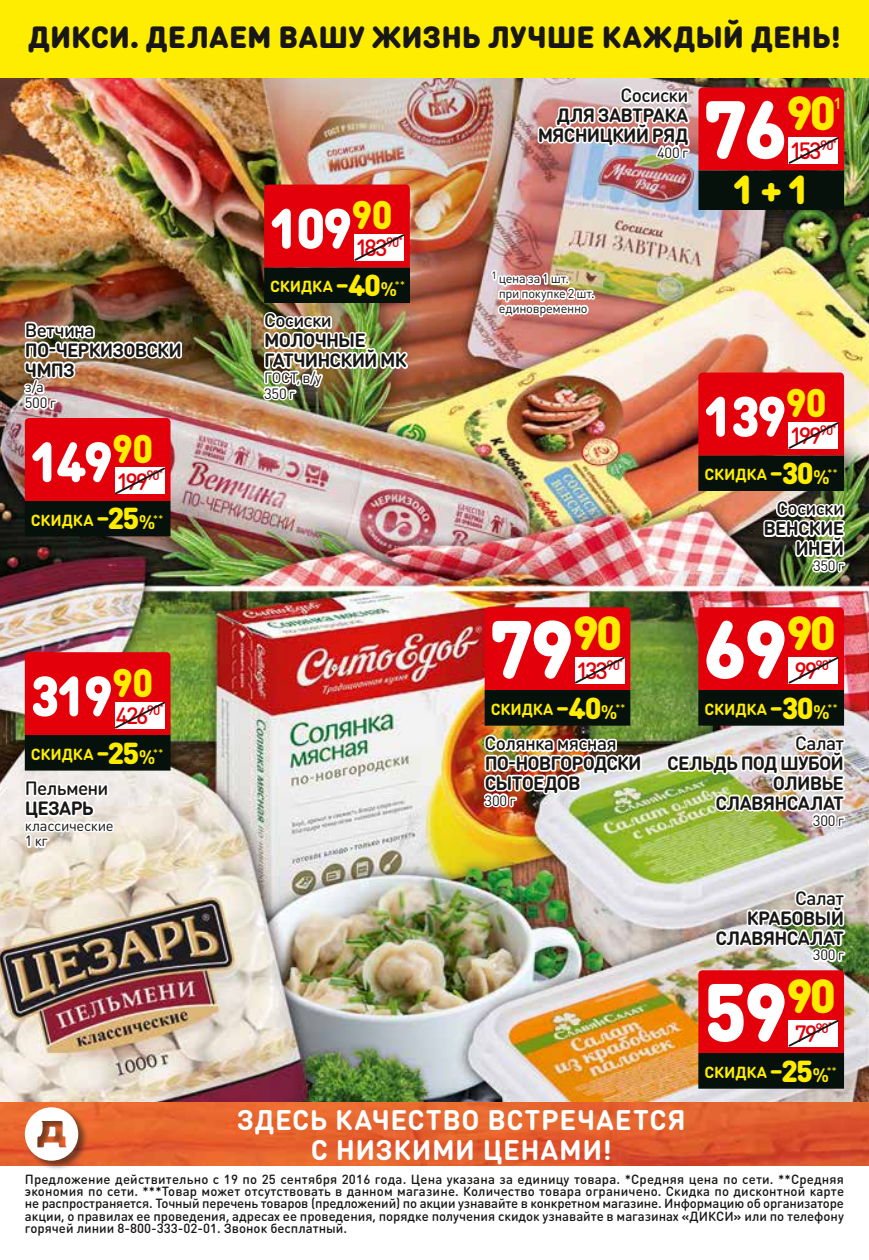
<style>
.page{position:relative;width:869px;height:1260px;background:#fff}
.page>*{position:absolute;margin:0;border:0;box-sizing:border-box;transform-origin:0 0}
.t1{font:900 80.85px "DIN Round Pro";letter-spacing:-.04em;color:#fff}
.t2{font:900 55.65px "DIN Round Pro";letter-spacing:-.05em;color:#fff;scale:.95 1}
.t3{font:900 39.9px "DIN Round Pro";color:#ffed00}
.t4{font:900 30.28px "DIN Round Pro";letter-spacing:.005em;color:#181716}
.t5{font:700 28px/29.8px "DIN Round Pro";letter-spacing:.025em;color:#fff;text-align:center}
.t6{font:500 23.28px "DIN Round Pro";letter-spacing:-.095em;color:#e3000b}
.t7{font:700 19.07px/19.9px "DIN Round Pro";letter-spacing:-.045em;color:#181716;text-align:right}
.t8{font:500 19.07px "DIN Round Pro";letter-spacing:-.04em;color:#181716}
.t9{font:700 15.92px "DIN Round Pro";letter-spacing:-.01em;color:#ffed00}
.t10{font:500 15.92px "DIN Round Pro";color:#ffed00}
.t11{font:14.7px/15.8px "DIN Round Pro";letter-spacing:-.02em;color:#181716}
.t12{font:500 13.12px/12.2px "DIN Round Pro";color:#181716;text-align:justify}
.t13{font:12.6px/14.7px "DIN Round Pro";letter-spacing:-.02em;color:#181716}
.s1{font-size:28.18px}
.s2{font-weight:900;font-size:29.93px}
.s3{font-size:19.43px}
</style>
<div class="page">
<img style="left:0;top:78px;width:868px;height:1024px">
<div style="left:485px;top:691px;width:144px;height:34px;background:#06110b"></div>
<div style="left:484px;top:690px;width:146px;height:36px;border:1px solid #06110b"></div>
<svg style="left:484px;top:607px;width:146px;height:83px;background:#e31b24"></svg>
<div style="left:698px;top:1054px;width:145px;height:34px;background:#06110b"></div>
<div style="left:698px;top:1053px;width:145px;height:36px;border:1px solid #06110b"></div>
<div style="left:698px;top:691px;width:145px;height:34px;background:#06110b"></div>
<div style="left:698px;top:690px;width:145px;height:36px;border:1px solid #06110b"></div>
<svg style="left:698px;top:607px;width:145px;height:83px;background:#e31b25"></svg>
<div style="left:25px;top:502px;width:145px;height:34px;background:#06110b"></div>
<div style="left:25px;top:501px;width:145px;height:35px;border:1px solid #06110b"></div>
<div style="left:264px;top:268px;width:145px;height:34px;background:#06110b"></div>
<div style="left:264px;top:268px;width:145px;height:35px;border:1px solid #06110b"></div>
<svg style="left:264px;top:185px;width:145px;height:83px;background:#e21b24"></svg>
<div style="left:698px;top:456px;width:145px;height:34px;background:#06110b"></div>
<div style="left:698px;top:456px;width:145px;height:35px;border:1px solid #06110b"></div>
<svg style="left:698px;top:373px;width:145px;height:83px;background:#e21b24"></svg>
<div style="left:25px;top:736px;width:145px;height:34px;background:#06110b"></div>
<div style="left:25px;top:735px;width:145px;height:36px;border:1px solid #06110b"></div>
<svg style="left:25px;top:652px;width:145px;height:83px;background:#e31b24"></svg>
<div style="left:698px;top:171px;width:145px;height:38px;background:#06110b"></div>
<div style="left:698px;top:170px;width:145px;height:40px;border:1px solid #06110b"></div>
<svg style="left:698px;top:87px;width:145px;height:83px;background:#e31b25"></svg>
<img style="left:19px;top:320px;width:165px;height:181px">
<svg style="left:22px;top:776px;width:95px;height:75px"></svg>
<img style="left:480px;top:731px;width:163px;height:79px">
<img style="left:534px;top:84px;width:158px;height:77px">
<img style="left:760px;top:497px;width:88px;height:79px">
<img style="left:260px;top:309px;width:150px;height:96px">
<img style="left:698px;top:887px;width:150px;height:166px">
<img style="left:663px;top:732px;width:185px;height:98px">
<img style="left:488px;top:268px;width:108px;height:55px">
<img style="left:0;top:1102px;width:869px;height:63px">
<div style="left:24px;top:1107px;width:65px;height:64px;background:#181716;opacity:.57"></div>
<svg style="left:25px;top:1107px;width:53px;height:54px"></svg>
<div style="left:0;top:0;width:868px;height:78px;background:#ffed00"></div>
<h3 class="t4" style="left:28px;top:14px;width:814px">ДИКСИ. ДЕЛАЕМ ВАШУ ЖИЗНЬ ЛУЧШЕ КАЖДЫЙ ДЕНЬ!</h3>
<h3 class="t8" style="left:25px;top:317px;width:71px">Ветчина</h3>
<h3 class="t7" style="left:25px;top:339px;width:158px;text-align:left">ПО-ЧЕРКИЗОВСКИ<br>ЧМПЗ</h3>
<p class="t11" style="left:25px;top:379px;width:33px">з/а<br>500 г</p>
<h2 class="t2" style="left:30px;top:420px;width:131px">149<sup>90</sup></h2>
<p class="t9" style="left:31px;top:509px;width:134px">СКИДКА <span class="s1">–</span><span class="s2">25</span><span class="s3">%</span><sup>**</sup></p>
<h3 class="t6" style="left:116px;top:466px;width:48px">199<sup>90</sup><sup>*</sup></h3>
<h2 class="t2" style="left:30px;top:654px;width:131px">319<sup>90</sup></h2>
<p class="t9" style="left:31px;top:743px;width:134px">СКИДКА <span class="s1">–</span><span class="s2">25</span><span class="s3">%</span><sup>**</sup></p>
<h3 class="t6" style="left:116px;top:700px;width:49px">426<sup>90</sup><sup>*</sup></h3>
<h3 class="t8" style="left:25px;top:775px;width:85px">Пельмени</h3>
<h3 class="t7" style="left:25px;top:797px;width:70px">ЦЕЗАРЬ</h3>
<p class="t11" style="left:25px;top:817px;width:90px">классические<br>1 кг</p>
<h2 class="t2" style="left:269px;top:186px;width:131px">109<sup>90</sup></h2>
<p class="t9" style="left:270px;top:275px;width:136px">СКИДКА <span class="s1">–</span><span class="s2">40</span><span class="s3">%</span><sup>**</sup></p>
<h3 class="t6" style="left:355px;top:232px;width:49px">183<sup>90</sup><sup>*</sup></h3>
<h3 class="t8" style="left:264px;top:307px;width:69px">Сосиски</h3>
<h3 class="t7" style="left:264px;top:330px;width:144px;text-align:left">МОЛОЧНЫЕ<br>ГАТЧИНСКИЙ МК</h3>
<p class="t11" style="left:264px;top:369px;width:59px">ГОСТ, в/у<br>350 г</p>
<h3 class="t8" style="left:620px;top:82px;width:69px">Сосиски</h3>
<h3 class="t7" style="left:537px;top:104px;width:152px">ДЛЯ ЗАВТРАКА<br>МЯСНИЦКИЙ РЯД</h3>
<p class="t11" style="left:656px;top:144px;width:33px">400 г</p>
<h1 class="t1" style="left:703px;top:68px;width:134px">76<sup>90</sup></h1>
<p class="t10" style="left:833px;top:92px;width:10px">1</p>
<h3 class="t3" style="left:732px;top:160px;width:79px">1 + 1</h3>
<h3 class="t6" style="left:789px;top:135px;width:48px">153<sup>90</sup><sup>*</sup></h3>
<p class="t13" style="left:498px;top:271px;width:97px;text-indent:-7px"><sup>1</sup> цена за 1 шт.<br>при покупке 2 шт. единовременно</p>
<h1 class="t1" style="left:489px;top:588px;width:134px">79<sup>90</sup></h1>
<p class="t9" style="left:490px;top:698px;width:136px">СКИДКА <span class="s1">–</span><span class="s2">40</span><span class="s3">%</span><sup>**</sup></p>
<h3 class="t6" style="left:575px;top:655px;width:49px">133<sup>90</sup><sup>*</sup></h3>
<h2 class="t2" style="left:703px;top:374px;width:131px">139<sup>90</sup></h2>
<p class="t9" style="left:704px;top:463px;width:135px">СКИДКА <span class="s1">–</span><span class="s2">30</span><span class="s3">%</span><sup>**</sup></p>
<h3 class="t6" style="left:789px;top:420px;width:48px">199<sup>90</sup><sup>*</sup></h3>
<h3 class="t8" style="left:776px;top:495px;width:69px">Сосиски</h3>
<h3 class="t7" style="left:763px;top:518px;width:82px">ВЕНСКИЕ<br>ИНЕЙ</h3>
<p class="t11" style="left:812px;top:557px;width:33px">350 г</p>
<h1 class="t1" style="left:703px;top:588px;width:134px">69<sup>90</sup></h1>
<p class="t9" style="left:704px;top:698px;width:135px">СКИДКА <span class="s1">–</span><span class="s2">30</span><span class="s3">%</span><sup>**</sup></p>
<h3 class="t6" style="left:794px;top:655px;width:39px">99<sup>90</sup><sup>*</sup></h3>
<h3 class="t8" style="left:484px;top:730px;width:134px">Солянка мясная</h3>
<h3 class="t7" style="left:484px;top:752px;width:158px;text-align:left">ПО-НОВГОРОДСКИ<br>СЫТОЕДОВ</h3>
<p class="t11" style="left:484px;top:792px;width:33px">300 г</p>
<h3 class="t8" style="left:794px;top:730px;width:51px">Салат</h3>
<h3 class="t7" style="left:667px;top:752px;width:178px">СЕЛЬДЬ ПОД ШУБОЙ<br>ОЛИВЬЕ<br>СЛАВЯНСАЛАТ</h3>
<p class="t11" style="left:812px;top:812px;width:33px">300 г</p>
<h3 class="t8" style="left:794px;top:885px;width:51px">Салат</h3>
<h3 class="t7" style="left:715px;top:907px;width:130px">КРАБОВЫЙ<br>СЛАВЯНСАЛАТ</h3>
<p class="t11" style="left:812px;top:947px;width:33px">300 г</p>
<h1 class="t1" style="left:703px;top:951px;width:134px">59<sup>90</sup></h1>
<p class="t9" style="left:704px;top:1061px;width:134px">СКИДКА <span class="s1">–</span><span class="s2">25</span><span class="s3">%</span><sup>**</sup></p>
<h3 class="t6" style="left:794px;top:1018px;width:39px">79<sup>90</sup><sup>*</sup></h3>
<h3 class="t5" style="left:236px;top:1104px;width:450px">ЗДЕСЬ КАЧЕСТВО ВСТРЕЧАЕТСЯ<br>С НИЗКИМИ ЦЕНАМИ!</h3>
<p class="t12" style="left:25px;top:1173px;width:820px">Предложение действительно с 19 по 25 сентября 2016 года. Цена указана за единицу товара. *Средняя цена по сети. **Средняя экономия по сети. ***Товар может отсутствовать в данном магазине. Количество товара ограничено. Скидка по дисконтной карте не распространяется. Точный перечень товаров (предложений) по акции узнавайте в конкретном магазине. Информацию об организаторе акции, о правилах ее проведения, адресах ее проведения, порядке получения скидок узнавайте в магазинах «ДИКСИ» или по телефону горячей линии 8-800-333-02-01. Звонок бесплатный.</p>
</div>
